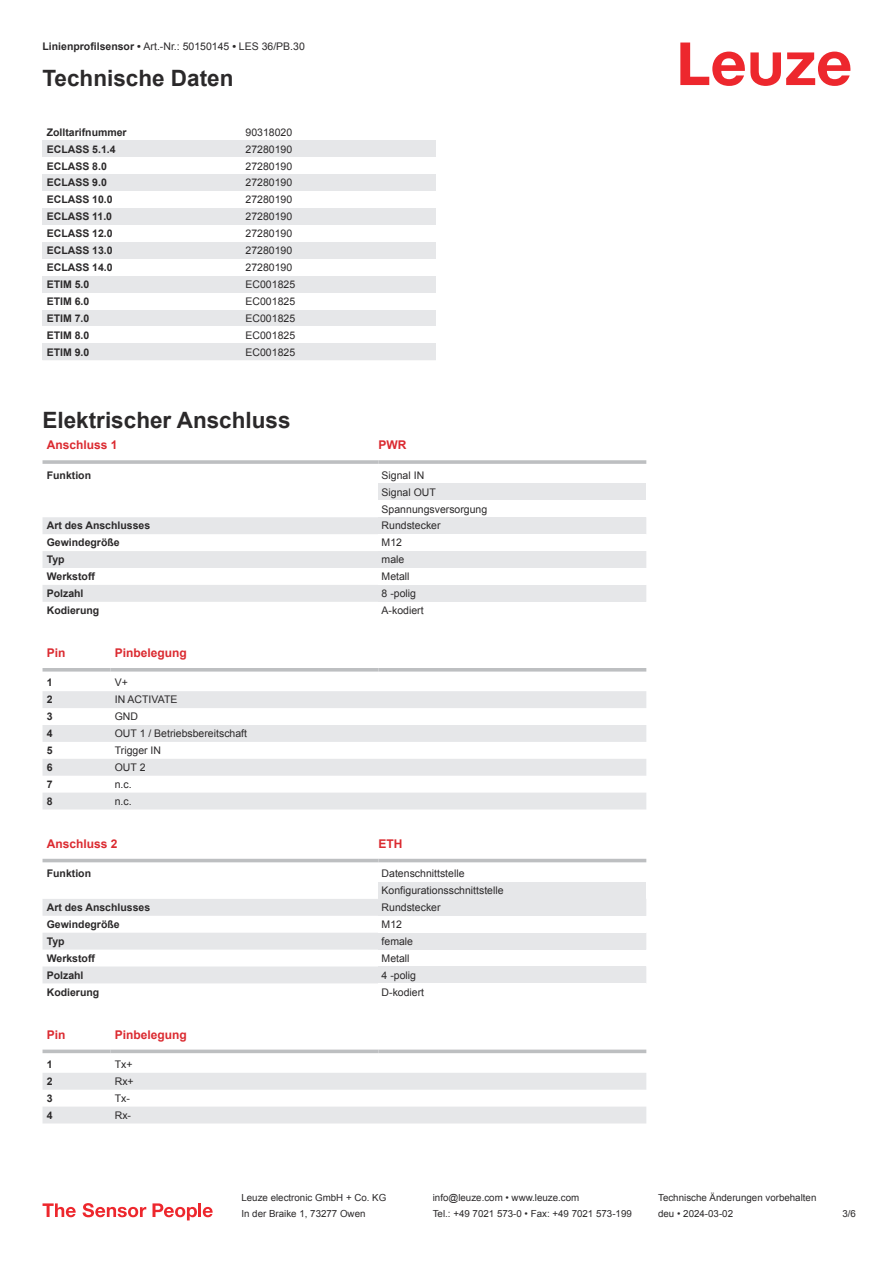
<style>
.page{position:relative;width:893px;height:1263px;background:#fff}
.page>*{position:absolute;margin:0;border:0;box-sizing:border-box;transform-origin:0 0}
.t1{font:700 22.5px "Arial";color:#2b292a}
.t2{font:700 12px "Arial";color:#db2a30}
.t3{font:10.5px/17px "Arial";color:#2b292a}
.t4{font:700 10.5px "Arial";color:#2b292a}
.t5{font:9.75px "Arial";color:#2b292a}
.s1{font-weight:700}
</style>
<div class="page">
<svg style="left:680px;top:43px;width:170px;height:43px"></svg>
<div style="left:43px;top:140px;width:199px;height:17px;background:#e6e7e9"></div>
<div style="left:242px;top:140px;width:194px;height:17px;background:#e6e7e9"></div>
<div style="left:43px;top:174px;width:199px;height:17px;background:#e6e7e9"></div>
<div style="left:242px;top:174px;width:194px;height:17px;background:#e6e7e9"></div>
<div style="left:43px;top:208px;width:199px;height:17px;background:#e6e7e9"></div>
<div style="left:242px;top:208px;width:194px;height:17px;background:#e6e7e9"></div>
<div style="left:43px;top:242px;width:199px;height:17px;background:#e6e7e9"></div>
<div style="left:242px;top:242px;width:194px;height:17px;background:#e6e7e9"></div>
<div style="left:43px;top:276px;width:199px;height:17px;background:#e6e7e9"></div>
<div style="left:242px;top:276px;width:194px;height:17px;background:#e6e7e9"></div>
<div style="left:43px;top:310px;width:199px;height:16px;background:#e6e7e9"></div>
<div style="left:242px;top:310px;width:194px;height:16px;background:#e6e7e9"></div>
<div style="left:43px;top:343px;width:199px;height:17px;background:#e6e7e9"></div>
<div style="left:242px;top:343px;width:194px;height:17px;background:#e6e7e9"></div>
<svg style="left:43px;top:517px;width:335px;height:85px;fill:#e6e7e9"></svg>
<svg style="left:43px;top:460px;width:335px;height:4px"></svg>
<hr style="left:378px;top:460px;width:268px;height:4px;background:#c7c8ca">
<div style="left:378px;top:483px;width:268px;height:17px;background:#e6e7e9"></div>
<div style="left:378px;top:517px;width:268px;height:17px;background:#e6e7e9"></div>
<div style="left:378px;top:551px;width:268px;height:17px;background:#e6e7e9"></div>
<div style="left:378px;top:585px;width:268px;height:17px;background:#e6e7e9"></div>
<svg style="left:43px;top:671px;width:603px;height:1px"></svg>
<svg style="left:43px;top:691px;width:603px;height:118px;fill:#e6e7e9"></svg>
<hr style="left:43px;top:668px;width:68px;height:3px;background:#bdbfc1">
<hr style="left:111px;top:668px;width:267px;height:3px;background:#bdbfc1">
<hr style="left:378px;top:668px;width:268px;height:3px;background:#bdbfc1">
<svg style="left:43px;top:858px;width:603px;height:126px"></svg>
<svg style="left:43px;top:899px;width:335px;height:84px;fill:#e6e7e9"></svg>
<hr style="left:43px;top:859px;width:335px;height:3px;background:#bdbfc1">
<hr style="left:378px;top:859px;width:268px;height:3px;background:#bdbfc1">
<div style="left:378px;top:865px;width:268px;height:17px;background:#fff"></div>
<div style="left:378px;top:882px;width:268px;height:17px;background:#e6e7e9"></div>
<div style="left:378px;top:899px;width:268px;height:17px;background:#e6e7e9"></div>
<div style="left:378px;top:916px;width:268px;height:17px;background:#fff"></div>
<div style="left:378px;top:933px;width:268px;height:16px;background:#e6e7e9"></div>
<div style="left:378px;top:949px;width:268px;height:17px;background:#fff"></div>
<div style="left:378px;top:966px;width:268px;height:17px;background:#e6e7e9"></div>
<div style="left:378px;top:983px;width:268px;height:17px;background:#fff"></div>
<svg style="left:43px;top:1053px;width:603px;height:1px"></svg>
<svg style="left:43px;top:1073px;width:603px;height:50px"></svg>
<svg style="left:43px;top:1049px;width:68px;height:4px"></svg>
<svg style="left:111px;top:1049px;width:267px;height:4px"></svg>
<svg style="left:378px;top:1049px;width:268px;height:4px"></svg>
<svg style="left:43px;top:1203px;width:33px;height:14px"></svg>
<svg style="left:83px;top:1203px;width:63px;height:14px"></svg>
<svg style="left:153px;top:1203px;width:44px;height:17px"></svg>
<hr style="left:198px;top:1203px;width:3px;height:14px;background:#ed272d">
<svg style="left:203px;top:1207px;width:10px;height:10px"></svg>
<p class="t3" style="left:43px;top:39px;width:264px"><span class="s1">Linienprofilsensor •</span> Art.-Nr.: 50150145 <span class="s1">•</span> LES 36/PB.30</p>
<h1 class="t1" style="left:43px;top:70px;width:192px">Technische Daten</h1>
<p class="t4" style="left:47px;top:128px;width:81px">Zolltarifnummer</p>
<p class="t3" style="left:246px;top:125px;width:48px">90318020</p>
<p class="t4" style="left:47px;top:145px;width:70px">ECLASS 5.1.4</p>
<p class="t3" style="left:246px;top:141px;width:48px">27280190</p>
<p class="t4" style="left:47px;top:162px;width:62px">ECLASS 8.0</p>
<p class="t3" style="left:246px;top:158px;width:48px">27280190</p>
<p class="t4" style="left:47px;top:179px;width:62px">ECLASS 9.0</p>
<p class="t3" style="left:246px;top:175px;width:48px">27280190</p>
<p class="t4" style="left:47px;top:196px;width:67px">ECLASS 10.0</p>
<p class="t3" style="left:246px;top:192px;width:48px">27280190</p>
<p class="t4" style="left:47px;top:213px;width:67px">ECLASS 11.0</p>
<p class="t3" style="left:246px;top:209px;width:48px">27280190</p>
<p class="t4" style="left:47px;top:230px;width:67px">ECLASS 12.0</p>
<p class="t3" style="left:246px;top:226px;width:48px">27280190</p>
<p class="t4" style="left:47px;top:246px;width:67px">ECLASS 13.0</p>
<p class="t3" style="left:246px;top:243px;width:48px">27280190</p>
<p class="t4" style="left:47px;top:263px;width:67px">ECLASS 14.0</p>
<p class="t3" style="left:246px;top:260px;width:48px">27280190</p>
<p class="t4" style="left:47px;top:280px;width:44px">ETIM 5.0</p>
<p class="t3" style="left:246px;top:277px;width:51px">EC001825</p>
<p class="t4" style="left:47px;top:297px;width:44px">ETIM 6.0</p>
<p class="t3" style="left:246px;top:294px;width:51px">EC001825</p>
<p class="t4" style="left:47px;top:314px;width:44px">ETIM 7.0</p>
<p class="t3" style="left:246px;top:311px;width:51px">EC001825</p>
<p class="t4" style="left:47px;top:331px;width:44px">ETIM 8.0</p>
<p class="t3" style="left:246px;top:327px;width:51px">EC001825</p>
<p class="t4" style="left:47px;top:348px;width:44px">ETIM 9.0</p>
<p class="t3" style="left:246px;top:344px;width:51px">EC001825</p>
<h1 class="t1" style="left:43px;top:411px;width:250px">Elektrischer Anschluss</h1>
<p class="t2" style="left:47px;top:441px;width:72px">Anschluss 1</p>
<p class="t2" style="left:378px;top:441px;width:29px">PWR</p>
<p class="t4" style="left:47px;top:471px;width:46px">Funktion</p>
<p class="t3" style="left:382px;top:467px;width:107px">Signal IN<br>Signal OUT<br>Spannungsversorgung</p>
<p class="t4" style="left:47px;top:522px;width:105px">Art des Anschlusses</p>
<p class="t3" style="left:382px;top:518px;width:60px">Rundstecker</p>
<p class="t4" style="left:47px;top:539px;width:74px">Gewindegröße</p>
<p class="t3" style="left:382px;top:535px;width:22px">M12</p>
<p class="t4" style="left:47px;top:556px;width:19px">Typ</p>
<p class="t3" style="left:382px;top:552px;width:24px">male</p>
<p class="t4" style="left:47px;top:572px;width:50px">Werkstoff</p>
<p class="t3" style="left:382px;top:569px;width:30px">Metall</p>
<p class="t4" style="left:47px;top:589px;width:38px">Polzahl</p>
<p class="t3" style="left:382px;top:586px;width:36px">8 -polig</p>
<p class="t4" style="left:47px;top:606px;width:54px">Kodierung</p>
<p class="t3" style="left:382px;top:603px;width:44px">A-kodiert</p>
<p class="t2" style="left:47px;top:648px;width:20px">Pin</p>
<p class="t2" style="left:115px;top:648px;width:74px">Pinbelegung</p>
<p class="t4" style="left:47px;top:679px;width:7px">1</p>
<p class="t3" style="left:115px;top:675px;width:15px">V+</p>
<p class="t4" style="left:47px;top:696px;width:7px">2</p>
<p class="t3" style="left:115px;top:692px;width:64px">IN ACTIVATE</p>
<p class="t4" style="left:47px;top:713px;width:7px">3</p>
<p class="t3" style="left:115px;top:709px;width:25px">GND</p>
<p class="t4" style="left:47px;top:729px;width:7px">4</p>
<p class="t3" style="left:115px;top:726px;width:134px">OUT 1 / Betriebsbereitschaft</p>
<p class="t4" style="left:47px;top:746px;width:7px">5</p>
<p class="t3" style="left:115px;top:743px;width:48px">Trigger IN</p>
<p class="t4" style="left:47px;top:763px;width:7px">6</p>
<p class="t3" style="left:115px;top:760px;width:32px">OUT 2</p>
<p class="t4" style="left:47px;top:780px;width:7px">7</p>
<p class="t3" style="left:115px;top:777px;width:18px">n.c.</p>
<p class="t4" style="left:47px;top:797px;width:7px">8</p>
<p class="t3" style="left:115px;top:793px;width:18px">n.c.</p>
<p class="t2" style="left:47px;top:839px;width:72px">Anschluss 2</p>
<p class="t2" style="left:378px;top:839px;width:25px">ETH</p>
<p class="t4" style="left:47px;top:870px;width:46px">Funktion</p>
<p class="t3" style="left:382px;top:866px;width:123px">Datenschnittstelle<br>Konfigurationsschnittstelle</p>
<p class="t4" style="left:47px;top:903px;width:105px">Art des Anschlusses</p>
<p class="t3" style="left:382px;top:900px;width:60px">Rundstecker</p>
<p class="t4" style="left:47px;top:920px;width:74px">Gewindegröße</p>
<p class="t3" style="left:382px;top:917px;width:22px">M12</p>
<p class="t4" style="left:47px;top:937px;width:19px">Typ</p>
<p class="t3" style="left:382px;top:934px;width:33px">female</p>
<p class="t4" style="left:47px;top:954px;width:50px">Werkstoff</p>
<p class="t3" style="left:382px;top:950px;width:30px">Metall</p>
<p class="t4" style="left:47px;top:971px;width:38px">Polzahl</p>
<p class="t3" style="left:382px;top:967px;width:36px">4 -polig</p>
<p class="t4" style="left:47px;top:988px;width:54px">Kodierung</p>
<p class="t3" style="left:382px;top:984px;width:44px">D-kodiert</p>
<p class="t2" style="left:47px;top:1030px;width:20px">Pin</p>
<p class="t2" style="left:115px;top:1030px;width:74px">Pinbelegung</p>
<p class="t4" style="left:47px;top:1060px;width:7px">1</p>
<p class="t3" style="left:115px;top:1057px;width:19px">Tx+</p>
<p class="t4" style="left:47px;top:1077px;width:7px">2</p>
<p class="t3" style="left:115px;top:1074px;width:20px">Rx+</p>
<p class="t4" style="left:47px;top:1094px;width:7px">3</p>
<p class="t3" style="left:115px;top:1091px;width:17px">Tx-</p>
<p class="t4" style="left:47px;top:1111px;width:7px">4</p>
<p class="t3" style="left:115px;top:1107px;width:18px">Rx-</p>
<p class="t5" style="left:241px;top:1194px;width:146px">Leuze electronic GmbH + Co. KG</p>
<p class="t5" style="left:433px;top:1194px;width:148px">info@leuze.com • www.leuze.com</p>
<p class="t5" style="left:658px;top:1194px;width:160px">Technische Änderungen vorbehalten</p>
<p class="t5" style="left:241px;top:1210px;width:126px">In der Braike 1, 73277 Owen</p>
<p class="t5" style="left:433px;top:1210px;width:201px">Tel.: +49 7021 573-0 • Fax: +49 7021 573-199</p>
<p class="t5" style="left:658px;top:1210px;width:76px">deu • 2024-03-02</p>
<p class="t5" style="left:842px;top:1210px;width:15px">3 /6</p>
</div>
